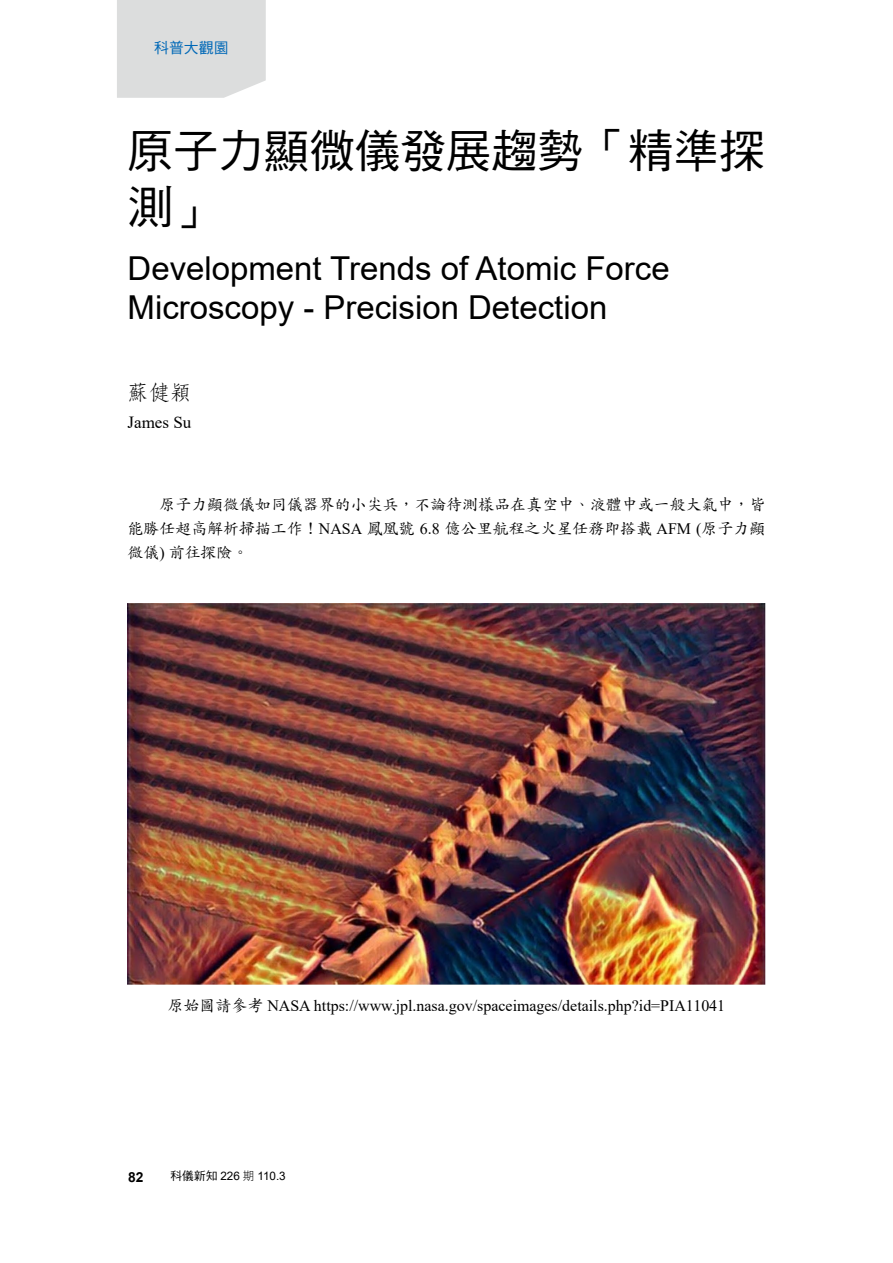
<style>
.page{position:relative;width:893px;height:1263px;background:#fff}
.page>*{position:absolute;margin:0;border:0;box-sizing:border-box;transform-origin:0 0}
.t1{font:45.45px/55.8px "DF Hei Std W5";color:#000}
.t2{font:33px/38.2px "Arial";color:#000}
.t3{font:21.3px "DF Fang Song Std W4";color:#000}
.t4{font:16.95px "Times New Roman";color:#000}
.t5{font:15.9px/24.5px "DF Kai Shu Std W5";color:#000;text-align:justify}
.t6{font:15.9px "Times New Roman";color:#000}
.t7{font:14.85px "DF Hei Std W5";color:#0068b7}
.t8{font:700 13.8px "Arial";color:#000}
.t9{font:11.7px "Arial";color:#000}
.s1{font-family:"Times New Roman"}
.s2{font-family:"DF Kai Shu Std W5"}
.s3{font-family:"DF Hei Std W5"}
.s4{font-family:"DF Hei Std W3"}
</style>
<div class="page">
<img style="left:128px;top:604px;width:637px;height:381px">
<div style="left:117px;top:0;width:149px;height:98px;background:#dcdddd"></div>
<p class="t7" style="left:154px;top:40px;width:76px">科普大觀園</p>
<h1 class="t1" style="left:128px;top:122px;width:638px">原子力顯微儀發展趨勢「精準探測」</h1>
<h2 class="t2" style="left:128px;top:249px;width:544px">Development Trends of Atomic Force<br>Microscopy - Precision Detection</h2>
<h3 class="t3" style="left:128px;top:381px;width:65px">蘇健穎</h3>
<p class="t4" style="left:128px;top:410px;width:65px">James Su</p>
<p class="t5" style="left:128px;top:491px;width:639px;text-indent:32px">原子力顯微儀如同儀器界的小尖兵，不論待測樣品在真空中、液體中或一般大氣中，皆能勝任超高解析掃描工作！<span class="s1">NASA</span> 鳳凰號 <span class="s1">6.8</span> 億公里航程之火星任務即搭載 <span class="s1">AFM (</span>原子力顯微儀<span class="s1">)</span> 前往探險。</p>
<p class="t6" style="left:168px;top:995px;width:559px"><span class="s2">原始圖請參考</span> NASA https://www.jpl.nasa.gov/spaceimages/details.php?id=PIA11041</p>
<p class="t8" style="left:128px;top:1167px;width:17px">82</p>
<p class="t9" style="left:171px;top:1168px;width:117px"><span class="s3">科儀新知</span> 226 <span class="s4">期</span> 110.3</p>
</div>
